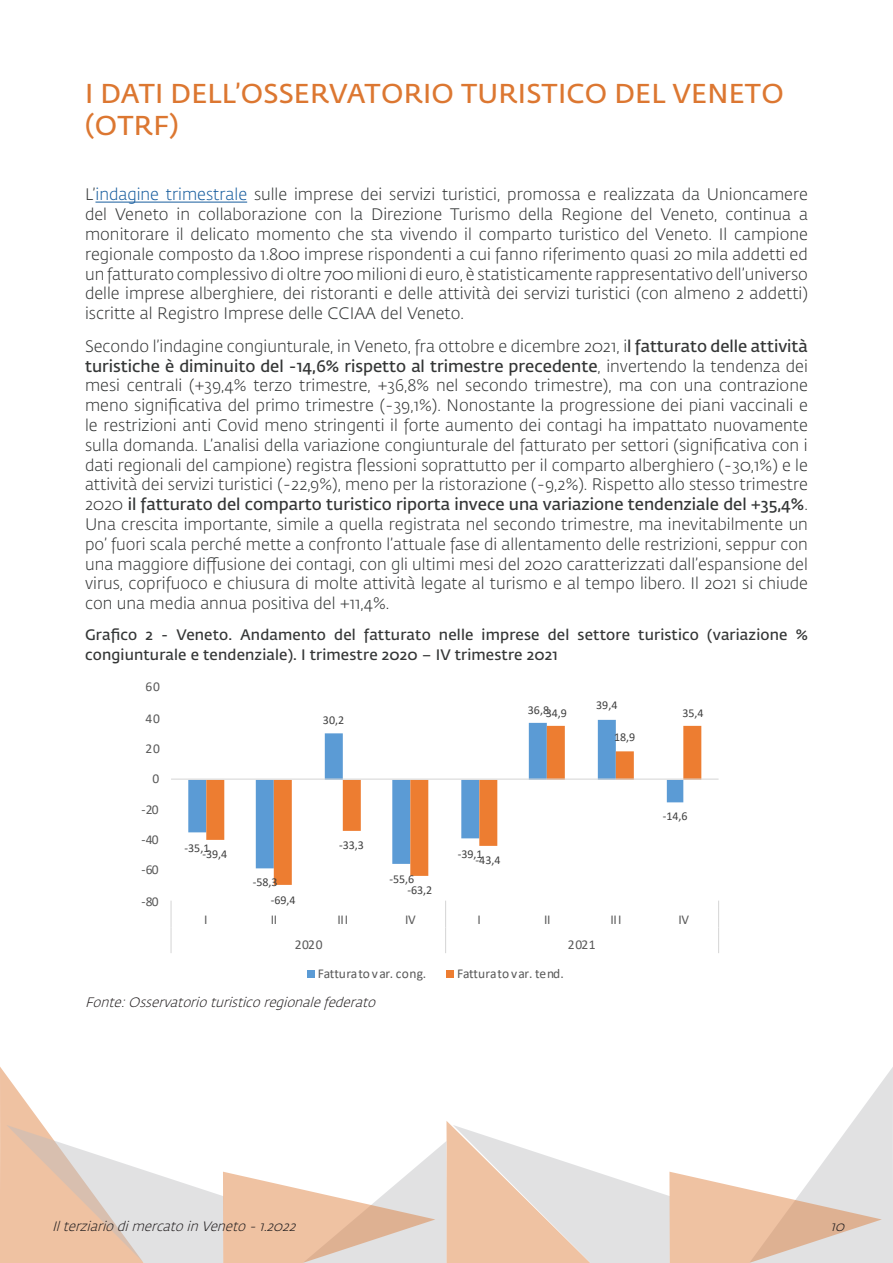
<style>
.page{position:relative;width:893px;height:1263px;background:#fff}
.page>*{position:absolute;margin:0;border:0;box-sizing:border-box;transform-origin:0 0}
.t1{font:600 27px/32.4px "Fedra Sans Std";letter-spacing:.01em;color:#dc7731}
.t2{font:300 16.5px/19.8px "Fedra Sans Std";color:#343636;text-align:justify}
.t3{font:600 15px/19.8px "Fedra Sans Std";letter-spacing:.01em;color:#343636}
.t4{font:italic 300 13.5px "Fedra Sans Std";color:#231f20}
.t5{font:13.5px "Calibri";color:#595959}
.t6{font:12px "Calibri";color:#404040}
.s1{color:#175d9e}
.s2{font-weight:600}
</style>
<div class="page">
<svg style="left:0;top:1067px;width:893px;height:196px"></svg>
<hr style="left:95px;top:202px;width:152px;height:1px;background:#175d9e">
<svg style="left:170px;top:719px;width:549px;height:259px"></svg>
<p class="t1" style="left:85px;top:78px;width:700px">I DATI DELL’OSSERVATORIO TURISTICO DEL VENETO (OTRF)</p>
<p class="t2" style="left:85px;top:185px;width:724px">L’<span class="s1">indagine trimestrale</span> sulle imprese dei servizi turistici, promossa e realizzata da Unioncamere del Veneto in collaborazione con la Direzione Turismo della Regione del Veneto, continua a monitorare il delicato momento che sta vivendo il comparto turistico del Veneto. Il campione regionale composto da 1.800 imprese rispondenti a cui fanno riferimento quasi 20 mila addetti ed un fatturato complessivo di oltre 700 milioni di euro, è statisticamente rappresentativo dell’universo delle imprese alberghiere, dei ristoranti e delle attività dei servizi turistici (con almeno 2 addetti) iscritte al Registro Imprese delle CCIAA del Veneto.</p>
<p class="t2" style="left:85px;top:336px;width:724px">Secondo l’indagine congiunturale, in Veneto, fra ottobre e dicembre 2021, i<span class="s2">l fatturato delle attività turistiche è diminuito del -14,6% rispetto al trimestre precedente</span>, invertendo la tendenza dei mesi centrali (+39,4% terzo trimestre, +36,8% nel secondo trimestre), ma con una contrazione meno significativa del primo trimestre (-39,1%). Nonostante la progressione dei piani vaccinali e le restrizioni anti Covid meno stringenti il forte aumento dei contagi ha impattato nuovamente sulla domanda. L’analisi della variazione congiunturale del fatturato per settori (significativa con i dati regionali del campione) registra flessioni soprattutto per il comparto alberghiero (-30,1%) e le attività dei servizi turistici (-22,9%), meno per la ristorazione (-9,2%). Rispetto allo stesso trimestre 2020 <span class="s2">il fatturato del comparto turistico riporta invece una variazione tendenziale del +35,4%</span>.<br>Una crescita importante, simile a quella registrata nel secondo trimestre, ma inevitabilmente un po’ fuori scala perché mette a confronto l’attuale fase di allentamento delle restrizioni, seppur con una maggiore diffusione dei contagi, con gli ultimi mesi del 2020 caratterizzati dall’espansione del virus, coprifuoco e chiusura di molte attività legate al turismo e al tempo libero. Il 2021 si chiude con una media annua positiva del +11,4%.</p>
<p class="t3" style="left:85px;top:625px;width:724px">Grafico 2 - Veneto. Andamento del fatturato nelle imprese del settore turistico (variazione % congiunturale e tendenziale). I trimestre 2020 – IV trimestre 2021</p>
<p class="t5" style="left:146px;top:677px;width:16px">60</p>
<p class="t5" style="left:146px;top:709px;width:16px">40</p>
<p class="t5" style="left:146px;top:739px;width:16px">20</p>
<p class="t5" style="left:152px;top:769px;width:8px">0</p>
<p class="t5" style="left:141px;top:800px;width:19px">-20</p>
<p class="t5" style="left:141px;top:830px;width:19px">-40</p>
<p class="t5" style="left:141px;top:860px;width:19px">-60</p>
<p class="t5" style="left:141px;top:892px;width:19px">-80</p>
<p class="t6" style="left:184px;top:839px;width:26px">-35,1</p>
<p class="t6" style="left:202px;top:845px;width:26px">-39,4</p>
<p class="t6" style="left:253px;top:874px;width:26px">-58,3</p>
<p class="t6" style="left:271px;top:892px;width:26px">-69,4</p>
<p class="t6" style="left:323px;top:712px;width:23px">30,2</p>
<p class="t6" style="left:528px;top:701px;width:23px">36,8</p>
<p class="t6" style="left:596px;top:697px;width:23px">39,4</p>
<p class="t6" style="left:546px;top:704px;width:23px">34,9</p>
<p class="t6" style="left:614px;top:728px;width:23px">18,9</p>
<p class="t6" style="left:339px;top:836px;width:26px">-33,3</p>
<p class="t6" style="left:389px;top:871px;width:26px">-55,6</p>
<p class="t6" style="left:407px;top:881px;width:26px">-63,2</p>
<p class="t6" style="left:458px;top:845px;width:26px">-39,1</p>
<p class="t6" style="left:476px;top:851px;width:26px">-43,4</p>
<p class="t6" style="left:682px;top:704px;width:23px">35,4</p>
<p class="t6" style="left:663px;top:808px;width:26px">-14,6</p>
<p class="t5" style="left:204px;top:910px;width:5px">I</p>
<p class="t5" style="left:271px;top:910px;width:8px">II</p>
<p class="t5" style="left:337px;top:910px;width:12px">III</p>
<p class="t5" style="left:405px;top:910px;width:12px">IV</p>
<p class="t5" style="left:477px;top:910px;width:5px">I</p>
<p class="t5" style="left:544px;top:910px;width:8px">II</p>
<p class="t5" style="left:611px;top:910px;width:12px">III</p>
<p class="t5" style="left:678px;top:910px;width:12px">IV</p>
<p class="t5" style="left:295px;top:935px;width:29px">2020</p>
<p class="t5" style="left:568px;top:935px;width:29px">2021</p>
<p class="t5" style="left:318px;top:964px;width:110px">Fatturato var. cong.</p>
<p class="t5" style="left:457px;top:964px;width:108px">Fatturato var. tend.</p>
<p class="t4" style="left:85px;top:994px;width:296px">Fonte:Osservatorioturisticoregionalefederato</p>
<p class="t4" style="left:52px;top:1218px;width:249px">IlterziariodimercatoinVeneto-1.2022</p>
<p class="t4" style="left:831px;top:1218px;width:19px">10</p>
</div>
